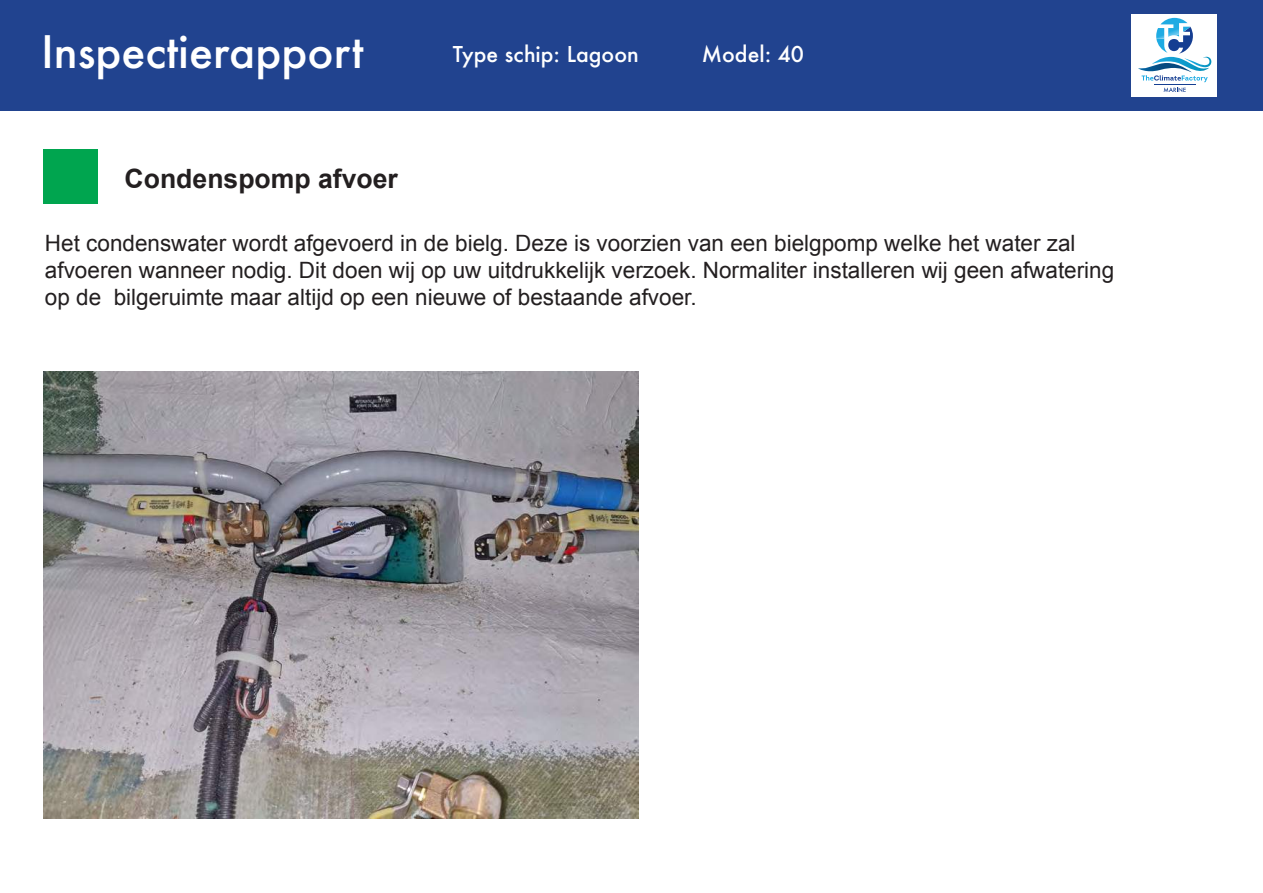
<style>
.page{position:relative;width:1263px;height:893px;background:#fff}
.page>*{position:absolute;margin:0;border:0;box-sizing:border-box;transform-origin:0 0}
.t1{font:500 43.5px "Futura";color:#fff}
.t2{font:700 26.55px "Arial";color:#231f20}
.t3{font:22.5px/27px "Arial";color:#231f20}
.t4{font:500 21.3px "Futura";color:#fff}
</style>
<div class="page">
<div style="left:0;top:0;width:1263px;height:110px;background:#21438f"></div>
<div style="left:1132px;top:14px;width:85px;height:82px;background:#fff"></div>
<svg style="left:1138px;top:18px;width:74px;height:74px"></svg>
<div style="left:43px;top:149px;width:55px;height:55px;background:#00a54f"></div>
<img style="left:43px;top:372px;width:596px;height:446px">
<h1 class="t1" style="left:41px;top:22px;width:324px">Inspectierapport</h1>
<p class="t4" style="left:453px;top:39px;width:187px">Type schip: Lagoon</p>
<p class="t4" style="left:702px;top:39px;width:104px">Model: 40</p>
<p class="t2" style="left:125px;top:161px;width:275px">Condenspomp afvoer</p>
<p class="t3" style="left:45px;top:230px;width:1071px">Het condenswater wordt afgevoerd in de bielg. Deze is voorzien van een bielgpomp welke het water zal afvoeren wanneer nodig. Dit doen wij op uw uitdrukkelijk verzoek. Normaliter installeren wij geen afwatering op de bilgeruimte maar altijd op een nieuwe of bestaande afvoer.</p>
</div>
